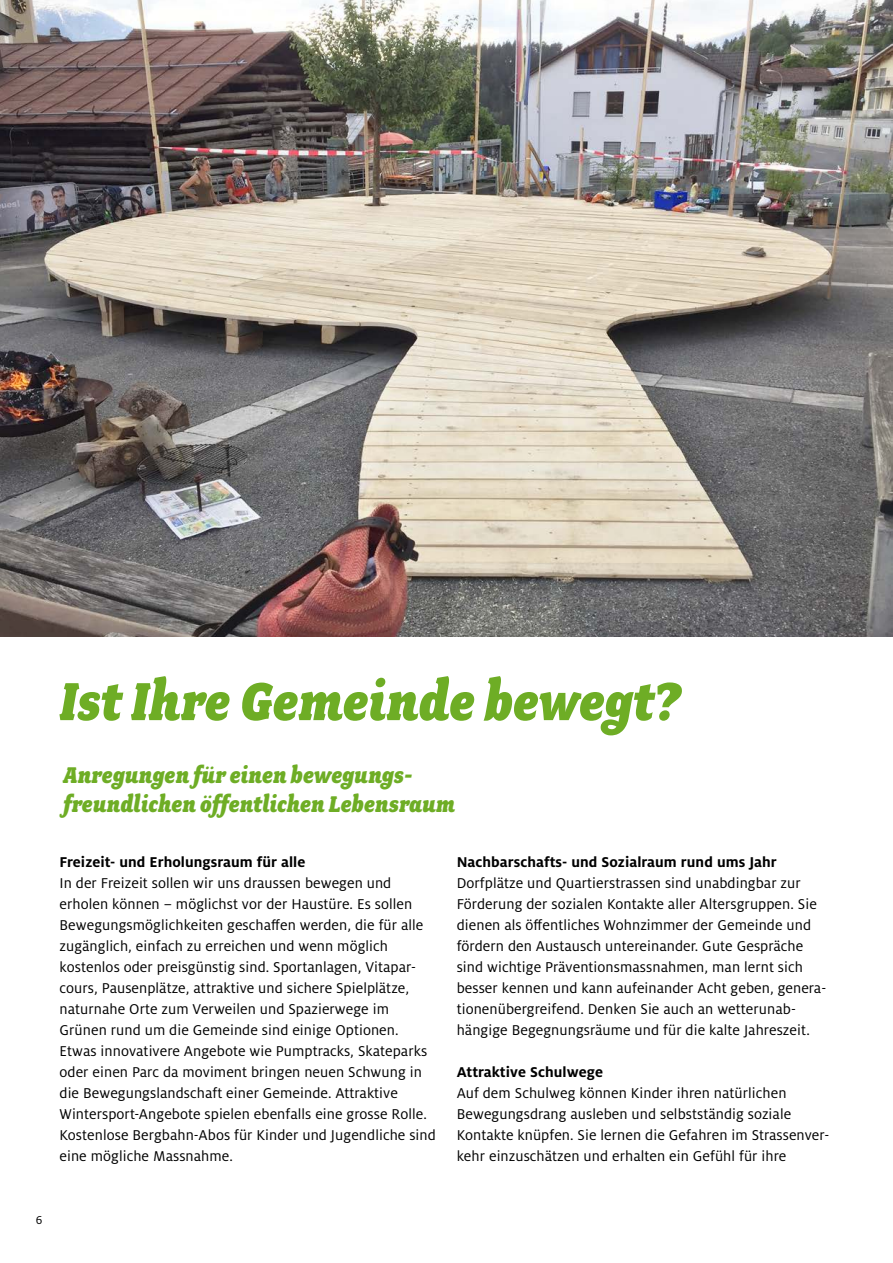
<style>
.page{position:relative;width:893px;height:1263px;background:#fff}
.page>*{position:absolute;margin:0;border:0;box-sizing:border-box;transform-origin:0 0}
.t1{font:italic 900 60px "Fairplex Narrow";letter-spacing:.005em;color:#6ead25}
.t2{font:italic 900 25.5px/28.5px "Fairplex Narrow";letter-spacing:.01em;color:#6ead25}
.t3{font:15.75px/21px "Milo OT";letter-spacing:.005em;color:#000}
.t4{font:700 15.75px "Milo OT";letter-spacing:.005em;color:#000}
.t5{font:12.75px "Milo OT";color:#000}
</style>
<div class="page">
<img style="left:0;top:0;width:893px;height:636px">
<h1 class="t1" style="left:60px;top:667px;width:622px">Ist Ihre Gemeinde bewegt?</h1>
<h2 class="t2" style="left:63px;top:761px;width:393px">Anregungen für einen bewegungs&shy;freundlichen öffentlichen Lebensraum</h2>
<p class="t4" style="left:60px;top:853px;width:247px">Freizeit- und Erholungsraum für alle</p>
<p class="t3" style="left:60px;top:873px;width:378px">In der Freizeit sollen wir uns draussen bewegen und erholen können – möglichst vor der Haustüre. Es sollen Bewegungsmöglichkeiten geschaffen werden, die für alle zugänglich, einfach zu erreichen und wenn möglich kostenlos oder preisgünstig sind. Sportanlagen, Vitapar&shy;cours, Pausenplätze, attraktive und sichere Spielplätze, naturnahe Orte zum Verweilen und Spazierwege im Grünen rund um die Gemeinde sind einige Optionen.<br>Etwas innovativere Angebote wie Pumptracks, Skateparks oder einen Parc da moviment bringen neuen Schwung in die Bewegungslandschaft einer Gemeinde. Attraktive Wintersport-Angebote spielen ebenfalls eine grosse Rolle.<br>Kostenlose Bergbahn-Abos für Kinder und Jugendliche sind eine mögliche Massnahme.</p>
<p class="t4" style="left:457px;top:853px;width:322px">Nachbarschafts- und Sozialraum rund ums Jahr</p>
<p class="t3" style="left:457px;top:873px;width:371px">Dorfplätze und Quartierstrassen sind unabdingbar zur Förderung der sozialen Kontakte aller Altersgruppen. Sie dienen als öffentliches Wohnzimmer der Gemeinde und fördern den Austausch untereinander. Gute Gespräche sind wichtige Präventionsmassnahmen, man lernt sich besser kennen und kann aufeinander Acht geben, genera&shy;tionenübergreifend. Denken Sie auch an wetterunab&shy;hängige Begegnungsräume und für die kalte Jahreszeit.</p>
<p class="t4" style="left:457px;top:1063px;width:148px">Attraktive Schulwege</p>
<p class="t3" style="left:457px;top:1083px;width:374px">Auf dem Schulweg können Kinder ihren natürlichen Bewegungsdrang ausleben und selbstständig soziale Kontakte knüpfen. Sie lernen die Gefahren im Strassenver&shy;kehr einzuschätzen und erhalten ein Gefühl für ihre</p>
<p class="t5" style="left:36px;top:1213px;width:8px">6</p>
</div>
